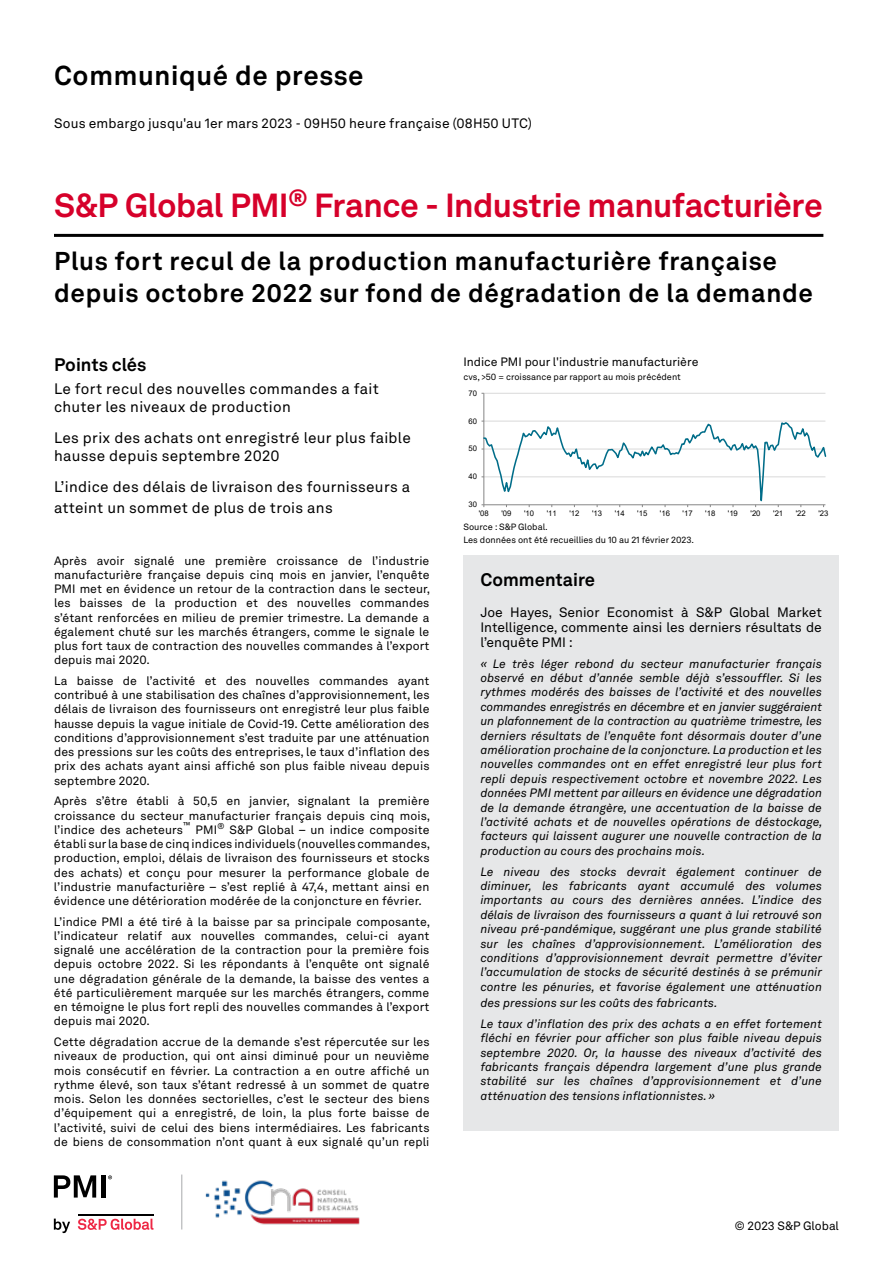
<style>
.page{position:relative;width:893px;height:1263px;background:#fff}
.page>*{position:absolute;margin:0;border:0;box-sizing:border-box;transform-origin:0 0}
.t1{font:700 33px "Akkurat LL";letter-spacing:-.015em;color:#d6002a}
.t2{font:700 27px "Akkurat LL";letter-spacing:.025em;color:#000}
.t3{font:700 25.5px/31.5px "Akkurat LL";letter-spacing:.03em;color:#000}
.t4{font:700 18px "Akkurat LL";color:#000}
.t5{font:15px/18px "Akkurat LL";letter-spacing:.02em;color:#000}
.t6{font:13.5px/15px "Akkurat LL";letter-spacing:.005em;color:#000;text-align:justify}
.t7{font:12px/14.2px "Akkurat LL";letter-spacing:.01em;color:#000;text-align:justify}
.t8{font:italic 12px/14.4px "Akkurat LL";letter-spacing:.01em;color:#000;text-align:justify}
.t9{font:9px "Akkurat LL";color:#000}
.t10{font:8.4px "Akkurat LL";color:#000}
.t11{font:7.65px "Arial";color:#000}
</style>
<div class="page">
<hr style="left:484px;top:393px;width:341px;height:1px;background:#d9d9d9">
<hr style="left:484px;top:393px;width:1px;height:112px;background:#868686">
<svg style="left:481px;top:421px;width:345px;height:86px"></svg>
<hr style="left:54px;top:234px;width:769px;height:3px;background:#000">
<div style="left:463px;top:555px;width:376px;height:51px;background:#e6e7e8"></div>
<div style="left:463px;top:606px;width:376px;height:525px;background:#e6e7e8"></div>
<img style="left:182px;top:1174px;width:178px;height:56px">
<svg style="left:54px;top:1218px;width:16px;height:15px"></svg>
<svg style="left:78px;top:1218px;width:75px;height:12px"></svg>
<hr style="left:78px;top:1213px;width:75px;height:2px;background:#000">
<svg style="left:54px;top:1175px;width:42px;height:22px"></svg>
<div style="left:101px;top:1175px;width:5px;height:22px;background:#000"></div>
<svg style="left:108px;top:1175px;width:4px;height:4px"></svg>
<h2 class="t2" style="left:54px;top:55px;width:311px">Communiqué de presse</h2>
<p class="t6" style="left:54px;top:115px;width:479px">Sous embargo jusqu'au 1er mars 2023 - 09H50 heure française (08H50 UTC)</p>
<h1 class="t1" style="left:54px;top:180px;width:771px">S&amp;P Global PMI<sup>®</sup> France - Industrie manufacturière</h1>
<h3 class="t3" style="left:54px;top:244px;width:761px">Plus fort recul de la production manufacturière française depuis octobre 2022 sur fond de dégradation de la demande</h3>
<h3 class="t4" style="left:54px;top:351px;width:94px">Points clés</h3>
<p class="t5" style="left:54px;top:379px;width:326px">Le fort recul des nouvelles commandes a fait chuter les niveaux de production</p>
<p class="t5" style="left:54px;top:428px;width:358px">Les prix des achats ont enregistré leur plus faible hausse depuis septembre 2020</p>
<p class="t5" style="left:54px;top:475px;width:358px;line-height:21px">L’indice des délais de livraison des fournisseurs a atteint un sommet de plus de trois ans</p>
<p class="t7" style="left:54px;top:553px;width:378px">Après avoir signalé une première croissance de l’industrie manufacturière française depuis cinq mois en janvier, l’enquête PMI met en évidence un retour de la contraction dans le secteur, les baisses de la production et des nouvelles commandes s’étant renforcées en milieu de premier trimestre. La demande a également chuté sur les marchés étrangers, comme le signale le plus fort taux de contraction des nouvelles commandes à l’export depuis mai 2020.</p>
<p class="t7" style="left:54px;top:673px;width:377px">La baisse de l’activité et des nouvelles commandes ayant contribué à une stabilisation des chaînes d’approvisionnement, les délais de livraison des fournisseurs ont enregistré leur plus faible hausse depuis la vague initiale de Covid-19. Cette amélioration des conditions d’approvisionnement s’est traduite par une atténuation des pressions sur les coûts des entreprises, le taux d’inflation des prix des achats ayant ainsi affiché son plus faible niveau depuis septembre 2020.</p>
<p class="t7" style="left:54px;top:793px;width:378px">Après s’être établi à 50,5 en janvier, signalant la première croissance du secteur manufacturier français depuis cinq mois, l’indice des acheteurs</p>
<p class="t10" style="left:183px;top:819px;width:9px">™</p>
<p class="t7" style="left:54px;top:822px;width:378px;text-indent:142px">PMI<sup>®</sup> S&amp;P Global – un indice composite établi sur la base de cinq indices individuels (nouvelles commandes, production, emploi, délais de livraison des fournisseurs et stocks des achats) et conçu pour mesurer la performance globale de l’industrie manufacturière – s’est replié à 47,4, mettant ainsi en évidence une détérioration modérée de la conjoncture en février.</p>
<p class="t7" style="left:54px;top:914px;width:378px">L’indice PMI a été tiré à la baisse par sa principale composante, l’indicateur relatif aux nouvelles commandes, celui-ci ayant signalé une accélération de la contraction pour la première fois depuis octobre 2022. Si les répondants à l’enquête ont signalé une dégradation générale de la demande, la baisse des ventes a été particulièrement marquée sur les marchés étrangers, comme en témoigne le plus fort repli des nouvelles commandes à l’export depuis mai 2020.</p>
<p class="t7" style="left:54px;top:1034px;width:377px">Cette dégradation accrue de la demande s’est répercutée sur les niveaux de production, qui ont ainsi diminué pour un neuvième mois consécutif en février. La contraction a en outre affiché un rythme élevé, son taux s’étant redressé à un sommet de quatre mois. Selon les données sectorielles, c’est le secteur des biens d’équipement qui a enregistré, de loin, la plus forte baisse de l’activité, suivi de celui des biens intermédiaires. Les fabricants de biens de consommation n’ont quant à eux signalé qu’un repli</p>
<p class="t7" style="left:463px;top:354px;width:236px">Indice PMI pour l'industrie manufacturière</p>
<p class="t9" style="left:463px;top:370px;width:219px">cvs, &gt;50 = croissance par rapport au mois précédent</p>
<p class="t11" style="left:469px;top:388px;width:10px">70</p>
<p class="t11" style="left:469px;top:416px;width:10px">60</p>
<p class="t11" style="left:469px;top:443px;width:10px">50</p>
<p class="t11" style="left:469px;top:471px;width:10px">40</p>
<p class="t11" style="left:469px;top:499px;width:10px">30</p>
<p class="t11" style="left:479px;top:508px;width:12px">'08</p>
<p class="t11" style="left:501px;top:508px;width:12px">'09</p>
<p class="t11" style="left:524px;top:508px;width:12px">'10</p>
<p class="t11" style="left:547px;top:508px;width:12px">'11</p>
<p class="t11" style="left:569px;top:508px;width:12px">'12</p>
<p class="t11" style="left:592px;top:508px;width:12px">'13</p>
<p class="t11" style="left:615px;top:508px;width:12px">'14</p>
<p class="t11" style="left:637px;top:508px;width:12px">'15</p>
<p class="t11" style="left:660px;top:508px;width:12px">'16</p>
<p class="t11" style="left:683px;top:508px;width:12px">'17</p>
<p class="t11" style="left:705px;top:508px;width:12px">'18</p>
<p class="t11" style="left:728px;top:508px;width:12px">'19</p>
<p class="t11" style="left:750px;top:508px;width:12px">'20</p>
<p class="t11" style="left:773px;top:508px;width:12px">'21</p>
<p class="t11" style="left:796px;top:508px;width:12px">'22</p>
<p class="t11" style="left:818px;top:508px;width:12px">'23</p>
<p class="t9" style="left:463px;top:520px;width:86px">Source : S&amp;P Global.</p>
<p class="t9" style="left:463px;top:533px;width:232px">Les données ont été recueillies du 10 au 21 février 2023.</p>
<h3 class="t4" style="left:480px;top:566px;width:116px">Commentaire</h3>
<p class="t6" style="left:480px;top:604px;width:343px">Joe Hayes, Senior Economist à S&amp;P Global Market Intelligence, commente ainsi les derniers résultats de l’enquête PMI :</p>
<p class="t8" style="left:480px;top:655px;width:344px">« Le très léger rebond du secteur manufacturier français observé en début d’année semble déjà s’essouffler. Si les rythmes modérés des baisses de l’activité et des nouvelles commandes enregistrés en décembre et en janvier suggéraient un plafonnement de la contraction au quatrième trimestre, les derniers résultats de l’enquête font désormais douter d’une amélioration prochaine de la conjoncture. La production et les nouvelles commandes ont en effet enregistré leur plus fort repli depuis respectivement octobre et novembre 2022. Les données PMI mettent par ailleurs en évidence une dégradation de la demande étrangère, une accentuation de la baisse de l’activité achats et de nouvelles opérations de déstockage, facteurs qui laissent augurer une nouvelle contraction de la production au cours des prochains mois.</p>
<p class="t8" style="left:480px;top:863px;width:343px">Le niveau des stocks devrait également continuer de diminuer, les fabricants ayant accumulé des volumes importants au cours des dernières années. L’indice des délais de livraison des fournisseurs a quant à lui retrouvé son niveau pré-pandémique, suggérant une plus grande stabilité sur les chaînes d’approvisionnement. L’amélioration des conditions d’approvisionnement devrait permettre d’éviter l’accumulation de stocks de sécurité destinés à se prémunir contre les pénuries, et favorise également une atténuation</p>
<p class="t8" style="left:480px;top:992px;width:343px;line-height:20.9px">des pressions sur les coûts des fabricants.<br>Le taux d’inflation des prix des achats a en effet fortement</p>
<p class="t8" style="left:480px;top:1030px;width:343px">fléchi en février pour afficher son plus faible niveau depuis septembre 2020. Or, la hausse des niveaux d’activité des fabricants français dépendra largement d’une plus grande stabilité sur les chaînes d’approvisionnement et d’une atténuation des tensions inflationnistes. »</p>
<p class="t7" style="left:735px;top:1218px;width:106px">© 2023 S&amp;P Global</p>
</div>
